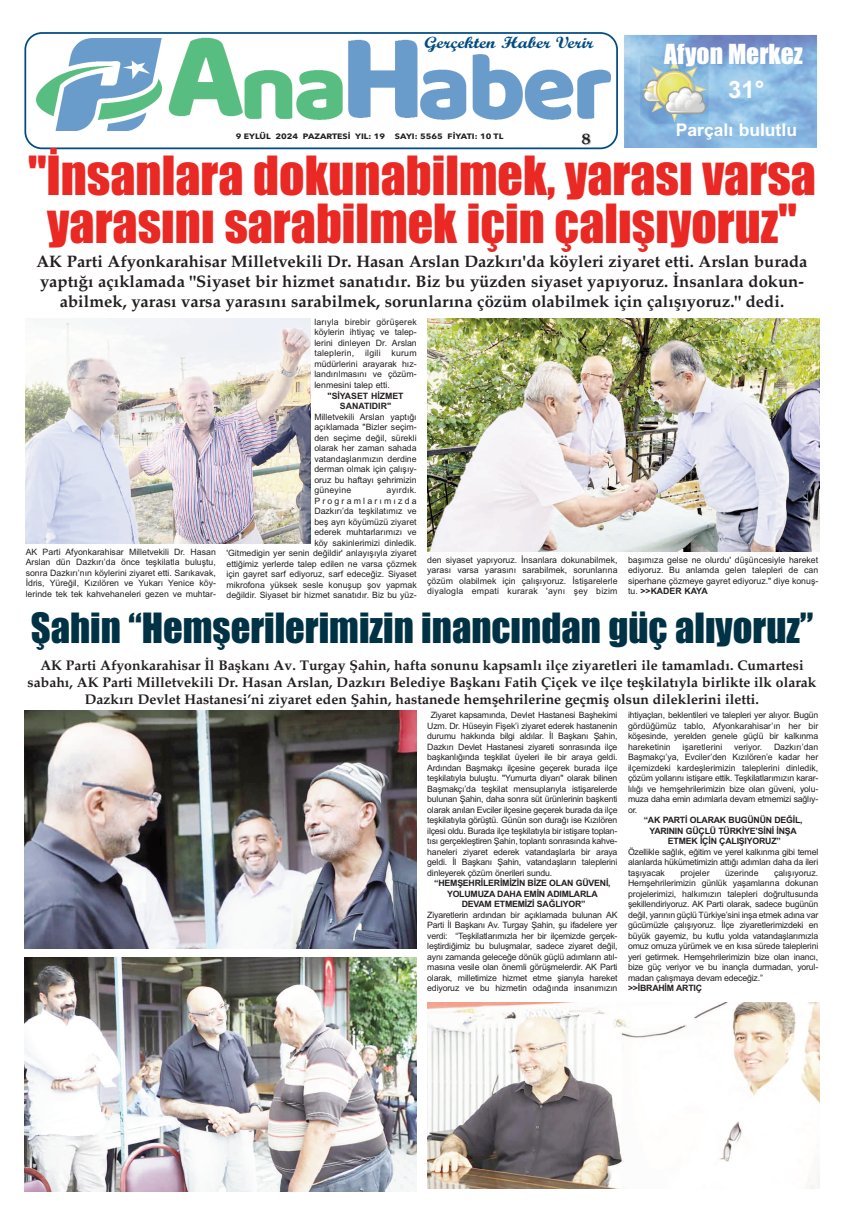
<style>
.page{position:relative;width:844px;height:1216px;background:#fff}
.page>*{position:absolute;margin:0;border:0;box-sizing:border-box;transform-origin:0 0}
.t1{font:49.88px/47.2px "Impact";color:#ea2924;text-align:center}
.t2{font:38.5px "Impact";color:#003245}
.t3{font:25.55px "Impact";color:#fff}
.t4{font:700 23.97px "Arial";color:#fff}
.t5{font:700 17.5px "Arial";color:#fff}
.t6{font:700 16.62px/20.1px "Palatino";color:#231f20;text-align:center}
.t7{font:16.36px "Script MT Bold";color:#004c82;scale:1.17 1}
.t8{font:700 15.75px "Palatino";color:#231f20;scale:1.19 1}
.t9{font:700 14px/17px "Palatino";color:#231f20;text-align:center}
.t10{font:8.75px/10.5px "Arial";color:#231f20;text-align:justify}
.t11{font:700 8.75px/10.5px "Arial";letter-spacing:-.02em;color:#231f20;text-align:center}
.t12{font:700 8.75px/10.5px "Arial";color:#231f20;text-align:center}
.t13{font:700 7.79px "Avenir Next LT Pro";color:#231f20;scale:1.13 1}
.s1{font-weight:700}
</style>
<div class="page">
<svg style="left:24px;top:32px;width:593px;height:117px"></svg>
<img style="left:36px;top:39px;width:127px;height:92px">
<img style="left:164px;top:35px;width:80px;height:95px">
<img style="left:345px;top:37px;width:76px;height:93px">
<img style="left:244px;top:63px;width:102px;height:66px">
<img style="left:420px;top:54px;width:190px;height:76px">
<svg style="left:624px;top:35px;width:193px;height:113px"></svg>
<img style="left:624px;top:36px;width:192px;height:111px">
<img style="left:640px;top:56px;width:68px;height:68px">
<img style="left:427px;top:318px;width:392px;height:234px">
<img style="left:25px;top:318px;width:285px;height:226px">
<img style="left:25px;top:710px;width:391px;height:238px">
<img style="left:25px;top:957px;width:391px;height:234px">
<img style="left:427px;top:1002px;width:392px;height:186px">
<h3 class="t7" style="left:424px;top:33px;width:146px">Gerçekten Haber Verir</h3>
<p class="t13" style="left:236px;top:133px;width:238px">9 EYLÜL 2024 PAZARTESİ YIL: 19 SAYI: 5565 FİYATI: 10 TL</p>
<h3 class="t8" style="left:581px;top:129px;width:9px">8</h3>
<h3 class="t3" style="left:664px;top:40px;width:140px">Afyon Merkez</h3>
<h3 class="t4" style="left:727px;top:76px;width:38px">31°</h3>
<h3 class="t5" style="left:675px;top:120px;width:123px">Parçalı bulutlu</h3>
<h1 class="t1" style="left:28px;top:154px;width:789px">"İnsanlara dokunabilmek, yarası varsa yarasını sarabilmek için çalışıyoruz"</h1>
<p class="t6" style="left:36px;top:251px;width:772px">AK Parti Afyonkarahisar Milletvekili Dr. Hasan Arslan Dazkırı'da köyleri ziyaret etti. Arslan burada yaptığı açıklamada "Siyaset bir hizmet sanatıdır. Biz bu yüzden siyaset yapıyoruz. İnsanlara dokun&shy;abilmek, yarası varsa yarasını sarabilmek, sorunlarına çözüm olabilmek için çalışıyoruz." dedi.</p>
<p class="t10" style="left:26px;top:546px;width:192px">AK Parti Afyonkarahisar Milletvekili Dr. Hasan Arslan dün Dazkırı’da önce teşkilatla buluştu, sonra Dazkırı’nın köylerini ziyaret etti. Sarıkavak, İdris, Yüreğil, Kızılören ve Yukarı Yenice köy&shy;lerinde tek tek kahvehaneleri gezen ve muhtar-</p>
<p class="t10" style="left:314px;top:317px;width:104px">larıyla birebir görüşerek köylerin ihtiyaç ve talep&shy;lerini dinleyen Dr. Arslan taleplerin, ilgili kurum müdürlerini arayarak hız&shy;landırılmasını ve çözüm&shy;lenmesini talep etti.</p>
<p class="t12" style="left:327px;top:390px;width:78px">"SİYASET HİZMET<br>SANATIDIR"</p>
<p class="t10" style="left:314px;top:411px;width:104px">Milletvekili Arslan yaptığı açıklamada "Bizler seçim&shy;den seçime değil, sürekli olarak her zaman sahada vatandaşlarımızın derdine derman olmak için çalışıy&shy;oruz bu haftayı şehrimizin güneyine</p>
<p class="t10" style="left:226px;top:485px;width:192px;text-align:right">ayırdık.<br>Programlarımızda<br>Dazkırı’da teşkilatımız ve<br>beş ayrı köyümüzü ziyaret<br>ederek muhtarlarımızı ve<br>köy sakinlerimizi dinledik.<br>'Gitmedigin yer senin değildir' anlayışıyla ziyaret ettiğimiz yerlerde talep edilen ne varsa çözmek için gayret sarf ediyoruz, sarf edeceğiz. Siyaset mikrofona yüksek sesle konuşup şov yapmak değildir. Siyaset bir hizmet sanatıdır. Biz bu yüz-</p>
<p class="t10" style="left:427px;top:554px;width:192px">den siyaset yapıyoruz. İnsanlara dokunabilmek, yarası varsa yarasını sarabilmek, sorunlarına çözüm olabilmek için çalışıyoruz. İstişarelerle diyalogla empati kurarak 'aynı şey bizim</p>
<p class="t10" style="left:628px;top:554px;width:192px">başımıza gelse ne olurdu' düşüncesiyle hareket ediyoruz. Bu anlamda gelen talepleri de can siperhane çözmeye gayret ediyoruz." diye konuş&shy;tu. <span class="s1">&gt;&gt;KADER KAYA</span></p>
<h2 class="t2" style="left:31px;top:607px;width:783px">Şahin “Hemşerilerimizin inancından güç alıyoruz”</h2>
<p class="t9" style="left:28px;top:656px;width:790px">AK Parti Afyonkarahisar İl Başkanı Av. Turgay Şahin, hafta sonunu kapsamlı ilçe ziyaretleri ile tamamladı. Cumartesi sabahı, AK Parti Milletvekili Dr. Hasan Arslan, Dazkırı Belediye Başkanı Fatih Çiçek ve ilçe teşkilatıyla birlikte ilk olarak<br>Dazkırı Devlet Hastanesi’ni ziyaret eden Şahin, hastanede hemşehrilerine geçmiş olsun dileklerini iletti.</p>
<p class="t10" style="left:427px;top:710px;width:192px;text-indent:3px">Ziyaret kapsamında, Devlet Hastanesi Başhekimi Uzm. Dr. Hüseyin Fişek’i ziyaret ederek hastanenin durumu hakkında bilgi aldılar. İl Başkanı Şahin, Dazkırı Devlet Hastanesi ziyareti sonrasında ilçe başkanlığında teşkilat üyeleri ile bir araya geldi.<br>Ardından Başmakçı ilçesine geçerek burada ilçe teşkilatıyla buluştu. "Yumurta diyarı" olarak bilinen Başmakçı’da teşkilat mensuplarıyla istişarelerde bulunan Şahin, daha sonra süt ürünlerinin başkenti olarak anılan Evciler ilçesine geçerek burada da ilçe teşkilatıyla görüştü. Günün son durağı ise Kızılören ilçesi oldu. Burada ilçe teşkilatıyla bir istişare toplan&shy;tısı gerçekleştiren Şahin, toplantı sonrasında kahve&shy;haneleri ziyaret ederek vatandaşlarla bir araya geldi. İl Başkanı Şahin, vatandaşların taleplerini dinleyerek çözüm önerileri sundu.</p>
<p class="t11" style="left:434px;top:878px;width:178px">“HEMŞEHRİLERİMİZİN BİZE OLAN GÜVENİ,<br>YOLUMUZA DAHA EMİN ADIMLARLA<br>DEVAM ETMEMİZİ SAĞLIYOR”</p>
<p class="t10" style="left:427px;top:909px;width:192px">Ziyaretlerin ardından bir açıklamada bulunan AK Parti İl Başkanı Av. Turgay Şahin, şu ifadelere yer verdi: “Teşkilatlarımızla her bir ilçemizde gerçek&shy;leştirdiğimiz bu buluşmalar, sadece ziyaret değil, aynı zamanda geleceğe dönük güçlü adımların atıl&shy;masına vesile olan önemli görüşmelerdir. AK Parti olarak, milletimize hizmet etme şiarıyla hareket ediyoruz ve bu hizmetin odağında insanımızın</p>
<p class="t10" style="left:628px;top:710px;width:192px">ihtiyaçları, beklentileri ve talepleri yer alıyor. Bugün gördüğümüz tablo, Afyonkarahisar’ın her bir köşesinde, yerelden genele güçlü bir kalkınma hareketinin</p>
<p class="t10" style="left:628px;top:741px;width:192px;text-indent:146px">Dazkırı’dan Başmakçı’ya, Evciler’den Kızılören’e kadar her ilçemizdeki kardeşlerimizin taleplerini dinledik, çözüm yollarını istişare ettik. Teşkilatlarımızın karar&shy;lılığı ve hemşehrilerimizin bize olan güveni, yolu&shy;muza daha emin adımlarla devam etmemizi sağlıy&shy;or.</p>
<p class="t11" style="left:643px;top:815px;width:160px">“AK PARTİ OLARAK BUGÜNÜN DEĞİL,<br>YARININ GÜÇLÜ TÜRKİYE’SİNİ İNŞA<br>ETMEK İÇİN ÇALIŞIYORUZ”</p>
<p class="t10" style="left:628px;top:846px;width:192px">Özellikle sağlık, eğitim ve yerel kalkınma gibi temel alanlarda hükümetimizin attığı adımları daha da ileri taşıyacak</p>
<p class="t10" style="left:682px;top:741px;width:41px">işaretlerini</p>
<p class="t10" style="left:734px;top:741px;width:30px">veriyor.</p>
<p class="t10" style="left:680px;top:867px;width:31px">projeler</p>
<p class="t10" style="left:724px;top:867px;width:35px">üzerinde</p>
<p class="t10" style="left:628px;top:867px;width:192px;text-indent:146px">çalışıyoruz.<br>Hemşehrilerimizin günlük yaşamlarına dokunan projelerimizi, halkımızın talepleri doğrultusunda şekillendiriyoruz. AK Parti olarak, sadece bugünün değil, yarının güçlü Türkiye’sini inşa etmek adına var gücümüzle çalışıyoruz. İlçe ziyaretlerimizdeki en büyük gayemiz, bu kutlu yolda vatandaşlarımızla omuz omuza yürümek ve en kısa sürede taleplerini yeri getirmek. Hemşehrilerimizin bize olan inancı, bize güç veriyor ve bu inançla durmadan, yorul&shy;madan çalışmaya devam edeceğiz.”</p>
<p class="t11" style="left:628px;top:983px;width:76px">&gt;&gt;İBRAHİM ARTIÇ</p>
</div>
